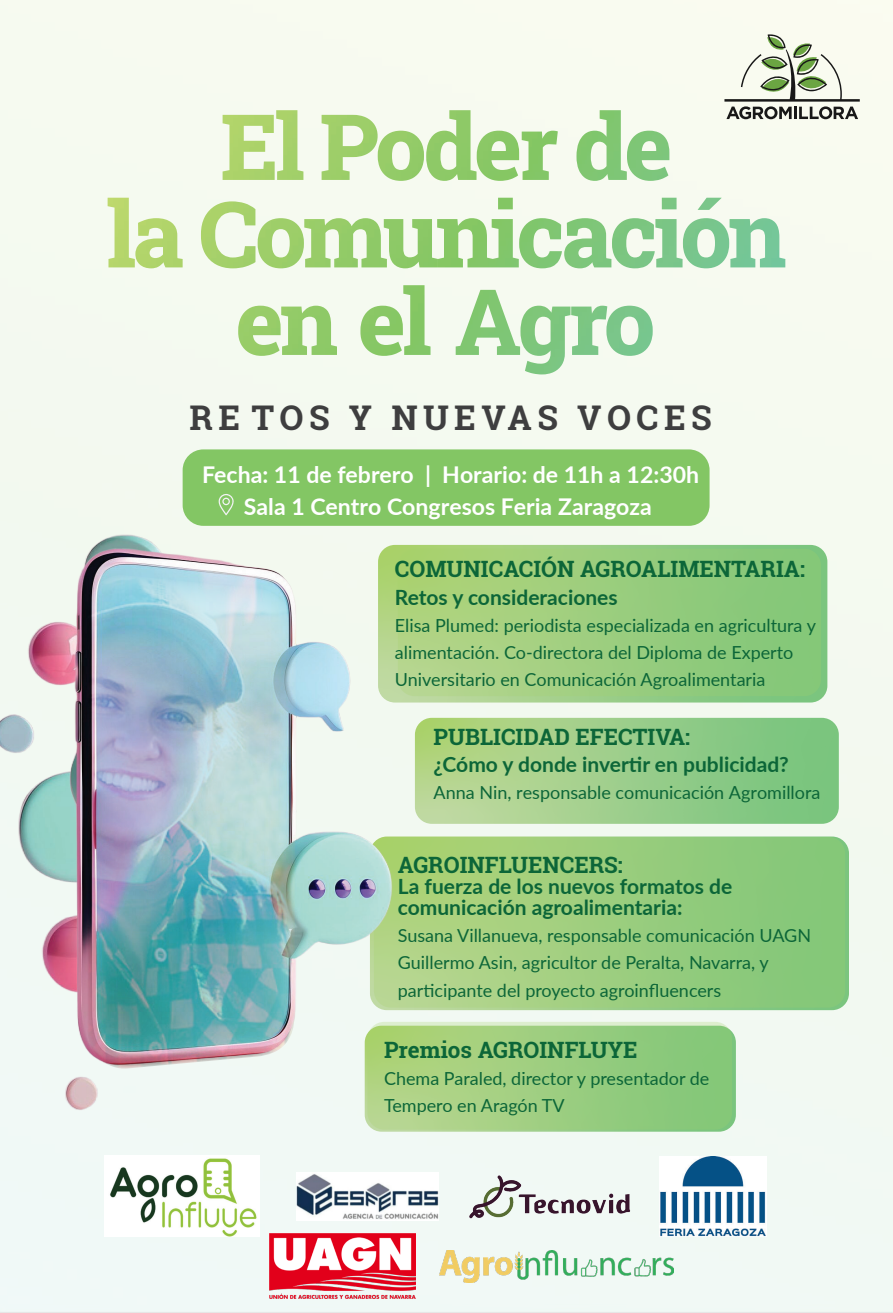
<style>
.page{position:relative;width:893px;height:1313px;background:#fff}
.page>*{position:absolute;margin:0;border:0;box-sizing:border-box;transform-origin:0 0}
.t1{font:700 34.05px "Roboto Slab";letter-spacing:.16em;color:#3e3e3f}
.t2{font:700 23.1px/31.5px "Lato";color:#fff;text-align:center}
.t3{font:700 22.5px "Roboto Slab";color:#0c6638}
.t4{font:700 21px/21px "Lato";color:#0c6638}
.t5{font:18px/27px "Lato";color:#0c6638}
</style>
<div class="page">
<div style="left:0;top:0;width:893px;height:1312px;background:#f4faf0"></div>
<svg style="left:365px;top:1025px;width:371px;height:106px"></svg>
<svg style="left:403px;top:836px;width:446px;height:174px;background:#95cd8b"></svg>
<svg style="left:415px;top:718px;width:424px;height:105px;background:#9acd88"></svg>
<svg style="left:403px;top:545px;width:424px;height:157px;background:#94cc87"></svg>
<div style="left:183px;top:449px;width:527px;height:77px;background:#83c664;border-radius:21px"></div>
<svg style="left:398px;top:548px;width:423px;height:148px;background:#9acd7d"></svg>
<svg style="left:367px;top:1021px;width:365px;height:108px;background:#9ecf82"></svg>
<svg style="left:374px;top:836px;width:471px;height:171px;background:#9acd7d"></svg>
<img style="left:0;top:508px;width:218px;height:618px">
<img style="left:223px;top:110px;width:446px;height:71px">
<img style="left:25px;top:532px;width:378px;height:551px">
<img style="left:88px;top:575px;width:208px;height:495px">
<img style="left:468px;top:1173px;width:165px;height:45px">
<svg style="left:724px;top:33px;width:136px;height:86px"></svg>
<img style="left:104px;top:1155px;width:156px;height:81px">
<img style="left:440px;top:1250px;width:234px;height:32px">
<img style="left:296px;top:1172px;width:143px;height:48px">
<img style="left:659px;top:1156px;width:107px;height:80px">
<svg style="left:218px;top:494px;width:16px;height:21px"></svg>
<img style="left:270px;top:1233px;width:146px;height:65px">
<h1 class="t1" style="left:190px;top:394px;width:524px">RE TOS Y NUEVAS VOCES</h1>
<p class="t2" style="left:202px;top:458px;width:498px">Fecha: 11 de febrero | Horario: de 11h a 12:30h<br>Sala 1 Centro Congresos Feria Zaragoza</p>
<p class="t3" style="left:395px;top:554px;width:412px">COMUNICACIÓN AGROALIMENTARIA:</p>
<p class="t4" style="left:395px;top:585px;width:224px">Retos y consideraciones</p>
<p class="t5" style="left:395px;top:610px;width:423px">Elisa Plumed: periodista especializada en agricultura y alimentación. Co-directora del Diploma de Experto<br>Universitario en Comunicación Agroalimentaria</p>
<p class="t3" style="left:434px;top:721px;width:258px">PUBLICIDAD EFECTIVA:</p>
<p class="t4" style="left:434px;top:752px;width:357px">¿Cómo y donde invertir en publicidad?</p>
<p class="t5" style="left:434px;top:777px;width:388px">Anna Nin, responsable comunicación Agromillora</p>
<p class="t3" style="left:398px;top:849px;width:227px">AGROINFLUENCERS:</p>
<p class="t4" style="left:398px;top:875px;width:336px">La fuerza de los nuevos formatos de comunicación agroalimentaria:</p>
<p class="t5" style="left:398px;top:921px;width:415px">Susana Villanueva, responsable comunicación UAGN<br>Guillermo Asin, agricultor de Peralta, Navarra, y participante del proyecto agroinfluencers</p>
<p class="t3" style="left:384px;top:1034px;width:255px">Premios AGROINFLUYE</p>
<p class="t5" style="left:384px;top:1064px;width:327px">Chema Paraled, director y presentador de<br>Tempero en Aragón TV</p>
</div>
